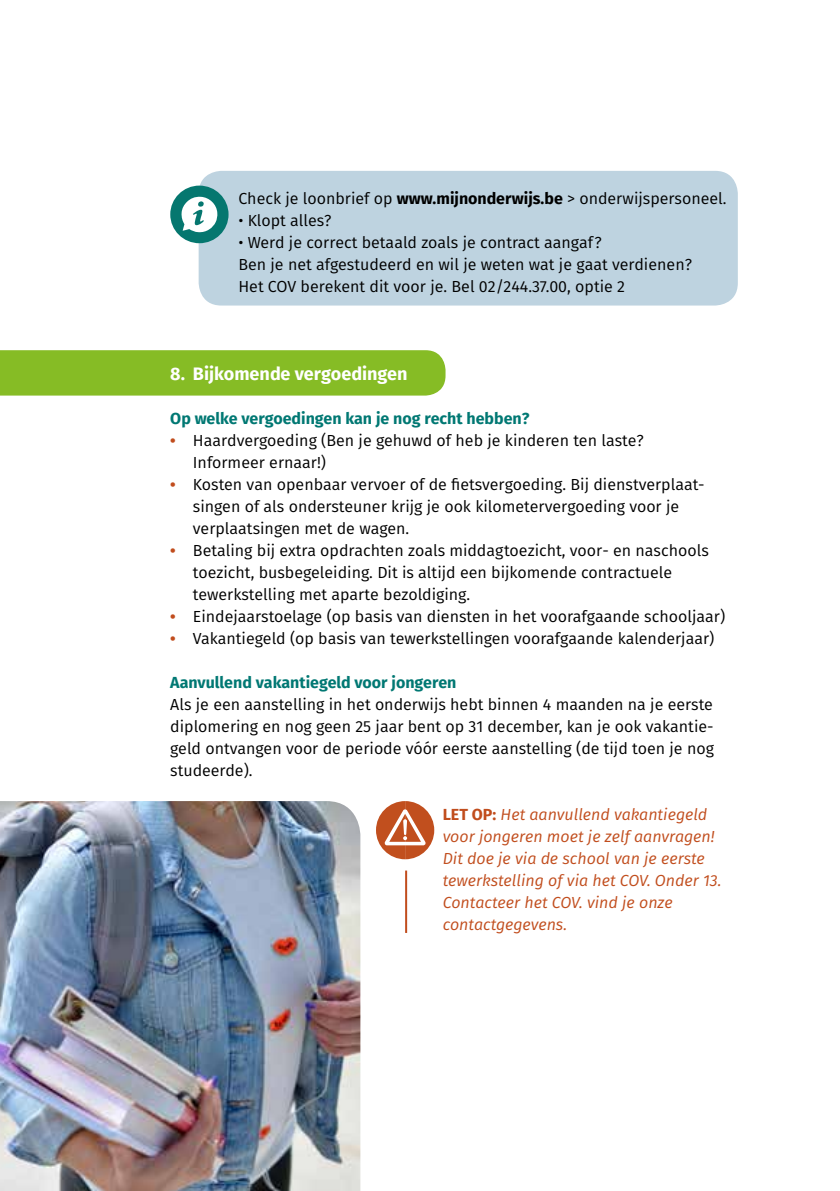
<style>
.page{position:relative;width:840px;height:1191px;background:#fff}
.page>*{position:absolute;margin:0;border:0;box-sizing:border-box;transform-origin:0 0}
.t1{font:700 18px "Fira Sans";color:#fff}
.t2{font:16px/22px "Fira Sans";color:#000}
.t3{font:italic 16px/22px "Fira Sans";color:#c14d1d}
.t4{font:700 16px "Fira Sans";color:#007873}
.s1{font-weight:700}
.s2{font-weight:700;color:#c14d1d}
.s3{font-weight:700;font-style:normal}
</style>
<div class="page">
<div style="left:198px;top:171px;width:539px;height:134px;background:#bed3e0;border-radius:23px"></div>
<div style="left:0;top:350px;width:445px;height:45px;background:#86bc25"></div>
<svg style="left:376px;top:801px;width:58px;height:58px"></svg>
<div style="left:170px;top:186px;width:58px;height:57px;background:#05776f;border-radius:50%"></div>
<svg style="left:181px;top:196px;width:36px;height:37px"></svg>
<img style="left:0;top:801px;width:360px;height:390px">
<hr style="left:405px;top:870px;width:2px;height:63px;background:#c14d1d">
<p class="t2" style="left:238px;top:187px;width:489px">Check je loonbrief op <span class="s1">www.mijnonderwijs.be</span> &gt; onderwijspersoneel.</p>
<p class="t2" style="left:238px;top:209px;width:95px">• Klopt alles?</p>
<p class="t2" style="left:238px;top:231px;width:455px">• Werd je correct betaald zoals je contract aangaf?<br>Ben je net afgestudeerd en wil je weten wat je gaat verdienen?<br>Het COV berekent dit voor je. Bel 02/244.37.00, optie 2</p>
<p class="t1" style="left:170px;top:361px;width:239px">8. Bijkomende vergoedingen</p>
<p class="t4" style="left:170px;top:407px;width:360px">Op welke vergoedingen kan je nog recht hebben?</p>
<p class="t2" style="left:193px;top:429px;width:452px;text-indent:-23px"><span class="s2">•</span> Haardvergoeding (Ben je gehuwd of heb je kinderen ten laste?<br>Informeer ernaar!)</p>
<p class="t2" style="left:193px;top:473px;width:513px;text-indent:-23px"><span class="s2">•</span> Kosten van openbaar vervoer of de fietsvergoeding. Bij dienstverplaat&shy;singen of als ondersteuner krijg je ook kilometervergoeding voor je verplaatsingen met de wagen.</p>
<p class="t2" style="left:193px;top:539px;width:517px;text-indent:-23px"><span class="s2">•</span> Betaling bij extra opdrachten zoals middagtoezicht, voor- en naschools toezicht, busbegeleiding. Dit is altijd een bijkomende contractuele tewerkstelling met aparte bezoldiging.</p>
<p class="t2" style="left:170px;top:605px;width:556px"><span class="s2">•</span> Eindejaarstoelage (op basis van diensten in het voorafgaande schooljaar)</p>
<p class="t2" style="left:170px;top:627px;width:545px"><span class="s2">•</span> Vakantiegeld (op basis van tewerkstellingen voorafgaande kalenderjaar)</p>
<p class="t4" style="left:170px;top:671px;width:287px">Aanvullend vakantiegeld voor jongeren</p>
<p class="t2" style="left:170px;top:693px;width:545px;text-align:justify">Als je een aanstelling in het onderwijs hebt binnen 4 maanden na je eerste diplomering en nog geen 25 jaar bent op 31 december, kan je ook vakantie&shy;geld ontvangen voor de periode vóór eerste aanstelling (de tijd toen je nog studeerde).</p>
<p class="t3" style="left:442px;top:803px;width:280px"><span class="s3">LET OP:</span> Het aanvullend vakantiegeld voor jongeren moet je zelf aanvragen!<br>Dit doe je via de school van je eerste tewerkstelling of via het COV. Onder 13.<br>Contacteer het COV. vind je onze contactgegevens.</p>
</div>
